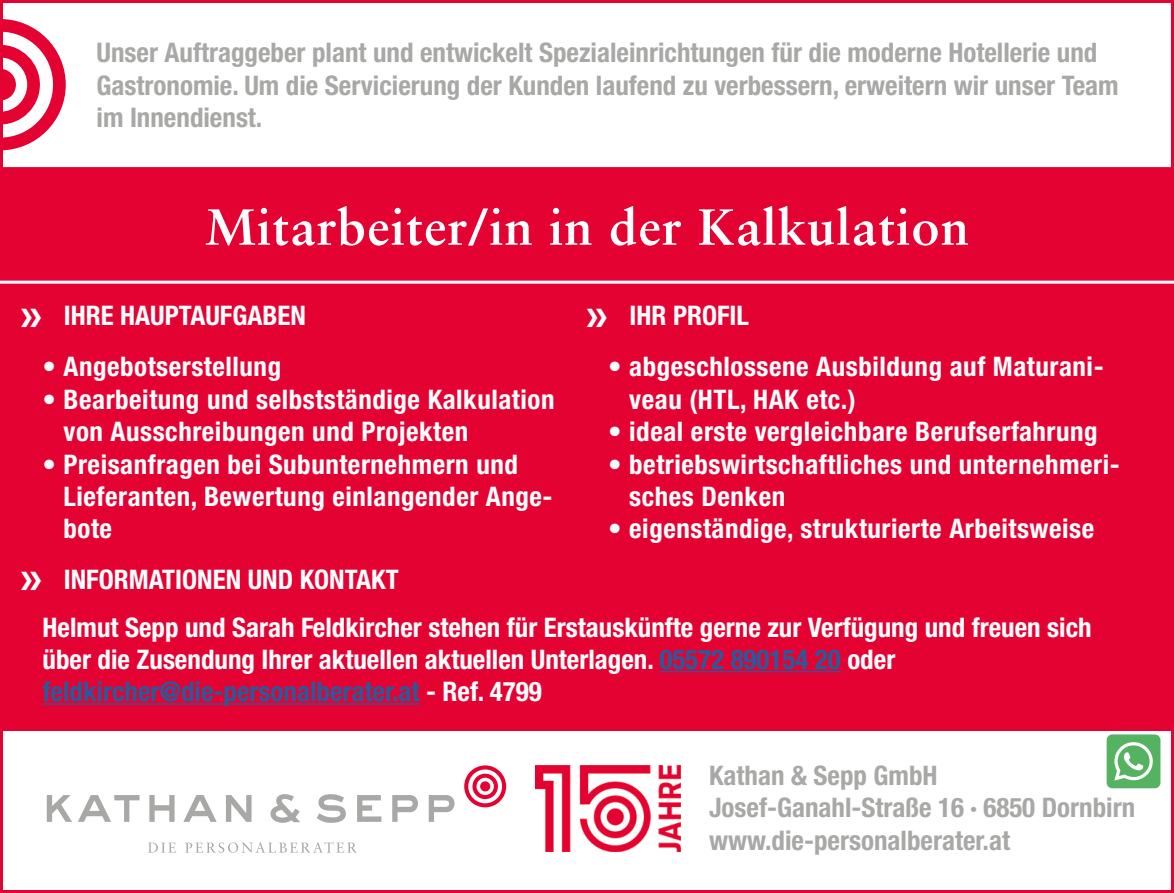
<style>
.page{position:relative;width:1174px;height:893px;background:#fff}
.page>*{position:absolute;margin:0;border:0;box-sizing:border-box;transform-origin:0 0}
.t1{font:700 51px "Sabon LT Std";letter-spacing:.02em;color:#fff}
.t2{font:700 48px "Myriad Pro";color:#fff}
.t3{font:700 condensed 27px/32.4px "Helvetica Neue LT Std";letter-spacing:.02em;color:#fff}
.t4{font:700 condensed 27px/32.4px "Helvetica Neue LT Std";color:#a8a8a7}
.t5{font:700 condensed 27px/47.4px "Helvetica Neue LT Std";color:#fff}
.s1{color:#275b9b}
</style>
<div class="page">
<div style="left:0;top:0;width:1174px;height:731px;background:#e40233"></div>
<div style="left:1px;top:2px;width:1171px;height:167px;background:#fff"></div>
<div style="left:0;top:0;width:1174px;height:170px;border:3px solid #e40233"></div>
<svg style="left:0;top:19px;width:66px;height:131px"></svg>
<hr style="left:0;top:281px;width:1174px;height:3px;background:#fff">
<hr style="left:659px;top:671px;width:182px;height:1px;background:#275b9b">
<hr style="left:43px;top:703px;width:376px;height:2px;background:#275b9b">
<img style="left:536px;top:765px;width:144px;height:87px">
<svg style="left:464px;top:765px;width:42px;height:42px"></svg>
<svg style="left:47px;top:795px;width:25px;height:27px"></svg>
<svg style="left:78px;top:795px;width:61px;height:27px"></svg>
<svg style="left:149px;top:795px;width:26px;height:27px"></svg>
<svg style="left:183px;top:795px;width:34px;height:27px"></svg>
<svg style="left:226px;top:795px;width:25px;height:27px"></svg>
<svg style="left:317px;top:794px;width:29px;height:29px"></svg>
<svg style="left:357px;top:795px;width:24px;height:27px"></svg>
<svg style="left:392px;top:795px;width:26px;height:27px"></svg>
<svg style="left:429px;top:795px;width:25px;height:27px"></svg>
<svg style="left:148px;top:843px;width:28px;height:10px"></svg>
<svg style="left:185px;top:842px;width:172px;height:11px"></svg>
<svg style="left:270px;top:794px;width:30px;height:29px"></svg>
<p class="t4" style="left:97px;top:36px;width:1023px">Unser Auftraggeber plant und entwickelt Spezialeinrichtungen für die moderne Hotellerie und<br>Gastronomie. Um die Servicierung der Kunden laufend zu verbessern, erweitern wir unser Team im Innendienst.</p>
<h1 class="t1" style="left:205px;top:195px;width:765px">Mitarbeiter/in in der Kalkulation</h1>
<p class="t5" style="left:629px;top:292px;width:121px">IHR PROFIL</p>
<p class="t5" style="left:64px;top:292px;width:244px">IHRE HAUPTAUFGABEN</p>
<h2 class="t2" style="left:20px;top:282px;width:24px">»</h2>
<h2 class="t2" style="left:586px;top:282px;width:24px">»</h2>
<p class="t3" style="left:43px;top:350px;width:240px">• Angebotserstellung</p>
<p class="t3" style="left:64px;top:383px;width:492px;text-indent:-21px">• Bearbeitung und selbstständige Kalkulation von Ausschreibungen und Projekten</p>
<p class="t3" style="left:64px;top:447px;width:490px;text-indent:-21px">• Preisanfragen bei Subunternehmern und<br>Lieferanten, Bewertung einlangender Ange&shy;bote</p>
<p class="t3" style="left:629px;top:350px;width:476px;text-indent:-21px">• abgeschlossene Ausbildung auf Maturani&shy;veau (HTL, HAK etc.)</p>
<p class="t3" style="left:608px;top:415px;width:491px">• ideal erste vergleichbare Berufserfahrung</p>
<p class="t3" style="left:629px;top:447px;width:492px;text-indent:-21px">• betriebswirtschaftliches und unternehmeri&shy;sches Denken</p>
<p class="t3" style="left:608px;top:512px;width:487px">• eigenständige, strukturierte Arbeitsweise</p>
<p class="t5" style="left:43px;top:555px;width:1050px;text-indent:21px">INFORMATIONEN UND KONTAKT<br>Helmut Sepp und Sarah Feldkircher stehen für Erstauskünfte gerne zur Verfügung und freuen sich</p>
<p class="t5" style="left:43px;top:643px;width:854px;line-height:32.4px">über die Zusendung Ihrer aktuellen aktuellen Unterlagen. <span class="s1">05572 890154 20</span> oder <span class="s1">feldkircher@die-personalberater.at</span> - Ref. 4799</p>
<h2 class="t2" style="left:20px;top:546px;width:24px">»</h2>
<p class="t4" style="left:709px;top:759px;width:427px">Kathan &amp; Sepp GmbH<br>Josef-Ganahl-Straße 16 · 6850 Dornbirn www.die-personalberater.at</p>
</div>
